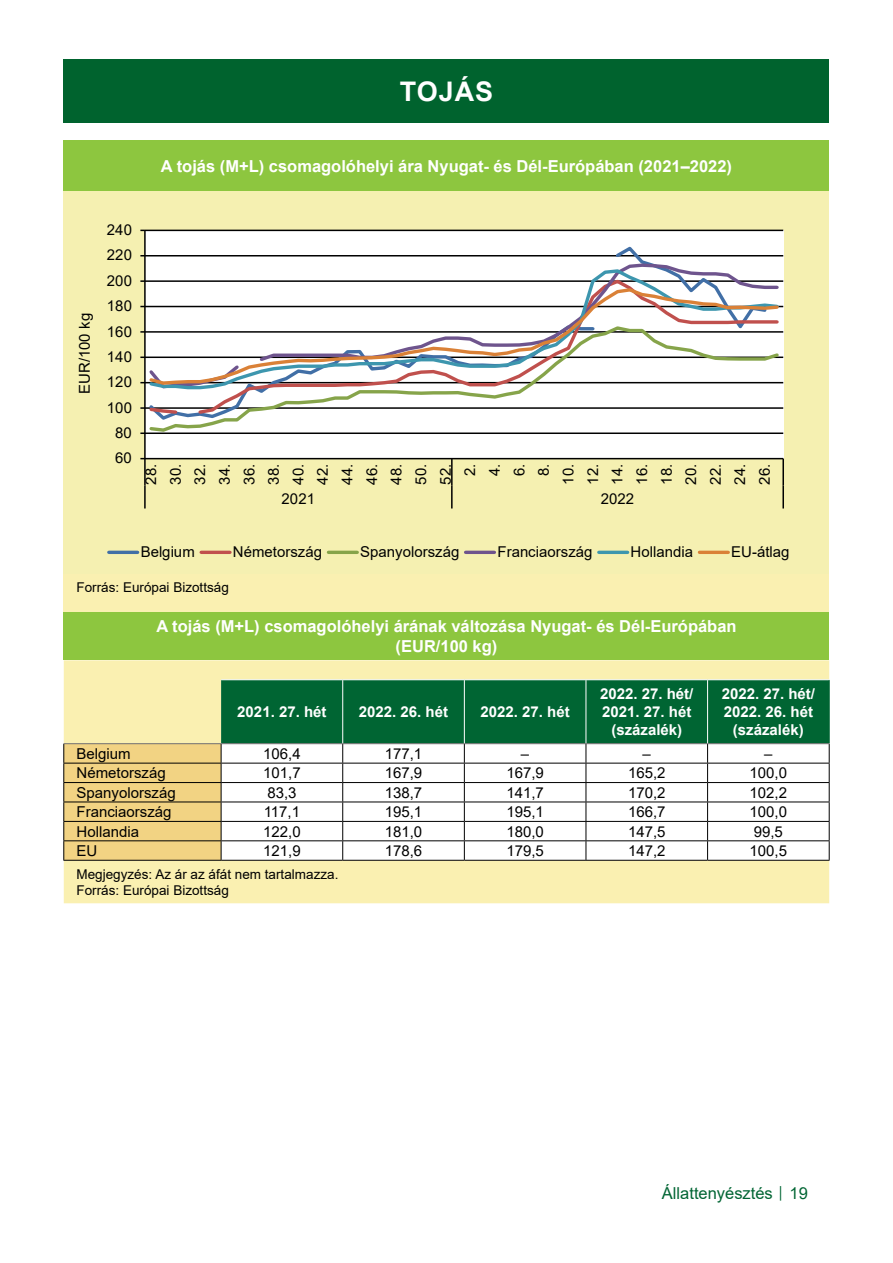
<style>
.page{position:relative;width:893px;height:1263px;background:#fff}
.page>*{position:absolute;margin:0;border:0;box-sizing:border-box;transform-origin:0 0}
.Cím_01_tartalomjegyz{font:700 27px "Arial";letter-spacing:.035em;color:#fff}
.Tablazat_cime{font:700 16.5px/19.8px "Arial";color:#fff;text-align:center}
.t1{font:16.5px "Arial";color:#006533}
.Tablazat_bal_kategor{font:15px/24.6px "Arial";color:#000;text-align:center}
.Tablazat_kozep_ertek{font:15px "Arial";color:#000}
.Tablazat_fejlece_koz{font:700 15px/18px "Arial";color:#fff;text-align:center}
.Tablazat_forrasa{font:13.5px/16.2px "Arial";color:#000}
.s1{font-size:12px}
</style>
<div class="page">
<div style="left:64px;top:60px;width:765px;height:63px;background:#00632e"></div>
<div style="left:64px;top:611px;width:765px;height:49px;background:#8dc63f"></div>
<div style="left:64px;top:660px;width:765px;height:243px;background:#faf0b1"></div>
<hr style="left:221px;top:679px;width:122px;height:1px;background:#fff">
<hr style="left:343px;top:679px;width:121px;height:1px;background:#fff">
<hr style="left:464px;top:679px;width:122px;height:1px;background:#fff">
<hr style="left:586px;top:679px;width:122px;height:1px;background:#fff">
<hr style="left:708px;top:679px;width:122px;height:1px;background:#fff">
<hr style="left:63px;top:860px;width:158px;height:1px;background:#000">
<hr style="left:221px;top:860px;width:122px;height:1px;background:#000">
<hr style="left:343px;top:860px;width:121px;height:1px;background:#000">
<hr style="left:464px;top:860px;width:122px;height:1px;background:#000">
<hr style="left:586px;top:860px;width:122px;height:1px;background:#000">
<hr style="left:708px;top:860px;width:122px;height:1px;background:#000">
<svg style="left:63px;top:680px;width:767px;height:180px"></svg>
<div style="left:64px;top:140px;width:765px;height:51px;background:#8dc63f"></div>
<div style="left:64px;top:574px;width:765px;height:37px;background:#faf0b1"></div>
<div style="left:64px;top:191px;width:765px;height:383px;background:#f5f0b1"></div>
<div style="left:145px;top:230px;width:638px;height:229px;background:#fff"></div>
<hr style="left:145px;top:432px;width:638px;height:2px;background:#000">
<hr style="left:145px;top:407px;width:638px;height:2px;background:#000">
<hr style="left:145px;top:382px;width:638px;height:1px;background:#000">
<hr style="left:145px;top:356px;width:638px;height:2px;background:#000">
<hr style="left:145px;top:331px;width:638px;height:2px;background:#000">
<hr style="left:145px;top:306px;width:638px;height:1px;background:#000">
<hr style="left:145px;top:280px;width:638px;height:2px;background:#000">
<hr style="left:145px;top:255px;width:638px;height:1px;background:#000">
<hr style="left:145px;top:230px;width:638px;height:1px;background:#000">
<hr style="left:144px;top:230px;width:2px;height:229px;background:#000">
<hr style="left:145px;top:458px;width:638px;height:1px;background:#000">
<hr style="left:144px;top:459px;width:2px;height:27px;background:#000">
<hr style="left:451px;top:459px;width:2px;height:27px;background:#000">
<hr style="left:782px;top:459px;width:2px;height:27px;background:#000">
<hr style="left:144px;top:486px;width:2px;height:22px;background:#000">
<hr style="left:451px;top:486px;width:2px;height:22px;background:#000">
<hr style="left:782px;top:486px;width:2px;height:22px;background:#000">
<svg style="left:146px;top:246px;width:623px;height:163px"></svg>
<svg style="left:147px;top:391px;width:634px;height:42px"></svg>
<svg style="left:146px;top:262px;width:623px;height:128px"></svg>
<svg style="left:147px;top:267px;width:634px;height:124px"></svg>
<svg style="left:147px;top:286px;width:634px;height:100px"></svg>
<hr style="left:109px;top:551px;width:29px;height:3px;background:#416fa6">
<hr style="left:201px;top:551px;width:29px;height:3px;background:#c0504d">
<hr style="left:328px;top:551px;width:29px;height:3px;background:#86a44a">
<hr style="left:466px;top:551px;width:28px;height:3px;background:#6e548d">
<hr style="left:599px;top:551px;width:29px;height:3px;background:#3d96ae">
<hr style="left:699px;top:551px;width:29px;height:3px;background:#da8137">
<p class="Cím_01_tartalomjegyz" style="left:400px;top:73px;width:95px">TOJÁS</p>
<p class="Tablazat_cime" style="left:161px;top:156px;width:573px">A tojás (M+L) csomagolóhelyi ára Nyugat- és Dél-Európában (2021–2022)</p>
<p class="Tablazat_bal_kategor" style="left:72px;top:394px;width:83px;rotate:-90deg">EUR/100 kg</p>
<p class="Tablazat_bal_kategor" style="left:107px;top:217px;width:27px">240</p>
<p class="Tablazat_bal_kategor" style="left:107px;top:243px;width:27px">220</p>
<p class="Tablazat_bal_kategor" style="left:107px;top:268px;width:27px">200</p>
<p class="Tablazat_bal_kategor" style="left:107px;top:293px;width:27px">180</p>
<p class="Tablazat_bal_kategor" style="left:107px;top:319px;width:27px">160</p>
<p class="Tablazat_bal_kategor" style="left:107px;top:344px;width:27px">140</p>
<p class="Tablazat_bal_kategor" style="left:107px;top:370px;width:27px">120</p>
<p class="Tablazat_bal_kategor" style="left:107px;top:395px;width:27px">100</p>
<p class="Tablazat_bal_kategor" style="left:115px;top:420px;width:18px">80</p>
<p class="Tablazat_bal_kategor" style="left:115px;top:446px;width:18px">60</p>
<p class="Tablazat_bal_kategor" style="left:138px;top:485px;width:22px;rotate:-90deg">28.<br>30.<br>32.<br>34.<br>36.<br>38.<br>40.<br>42.<br>44.<br>46.<br>48.<br>50.<br>52.<br>2.<br>4.<br>6.<br>8.<br>10.<br>12.<br>14.<br>16.<br>18.<br>20.<br>22.<br>24.<br>26.</p>
<p class="Tablazat_bal_kategor" style="left:282px;top:486px;width:35px">2021</p>
<p class="Tablazat_bal_kategor" style="left:601px;top:486px;width:35px">2022</p>
<p class="Tablazat_bal_kategor" style="left:141px;top:539px;width:56px">Belgium</p>
<p class="Tablazat_bal_kategor" style="left:233px;top:539px;width:91px">Németország</p>
<p class="Tablazat_bal_kategor" style="left:360px;top:539px;width:101px">Spanyolország</p>
<p class="Tablazat_bal_kategor" style="left:497px;top:539px;width:97px">Franciaország</p>
<p class="Tablazat_bal_kategor" style="left:631px;top:539px;width:64px">Hollandia</p>
<p class="Tablazat_bal_kategor" style="left:731px;top:539px;width:60px">EU-átlag</p>
<p class="Tablazat_forrasa" style="left:77px;top:579px;width:154px">Forrás: Európai Bizottság</p>
<p class="Tablazat_cime" style="left:156px;top:616px;width:582px">A tojás (M+L) csomagolóhelyi árának változása Nyugat- és Dél-Európában (EUR/100 kg)</p>
<p class="Tablazat_fejlece_koz" style="left:237px;top:703px;width:91px">2021. 27. hét</p>
<p class="Tablazat_fejlece_koz" style="left:359px;top:703px;width:91px">2022. 26. hét</p>
<p class="Tablazat_fejlece_koz" style="left:481px;top:703px;width:91px">2022. 27. hét</p>
<p class="Tablazat_fejlece_koz" style="left:600px;top:685px;width:95px">2022. 27. hét/<br>2021. 27. hét (százalék)</p>
<p class="Tablazat_fejlece_koz" style="left:722px;top:685px;width:95px">2022. 27. hét/<br>2022. 26. hét (százalék)</p>
<p class="Tablazat_bal_kategor" style="left:77px;top:741px;width:56px">Belgium</p>
<p class="Tablazat_kozep_ertek" style="left:263px;top:743px;width:39px">106,4</p>
<p class="Tablazat_kozep_ertek" style="left:385px;top:743px;width:39px">177,1</p>
<p class="Tablazat_kozep_ertek" style="left:521px;top:743px;width:10px">–</p>
<p class="Tablazat_kozep_ertek" style="left:643px;top:743px;width:10px">–</p>
<p class="Tablazat_kozep_ertek" style="left:764px;top:743px;width:10px">–</p>
<p class="Tablazat_bal_kategor" style="left:77px;top:761px;width:91px">Németország</p>
<p class="Tablazat_kozep_ertek" style="left:263px;top:763px;width:39px">101,7</p>
<p class="Tablazat_kozep_ertek" style="left:385px;top:763px;width:39px">167,9</p>
<p class="Tablazat_kozep_ertek" style="left:506px;top:763px;width:39px">167,9</p>
<p class="Tablazat_kozep_ertek" style="left:628px;top:763px;width:39px">165,2</p>
<p class="Tablazat_kozep_ertek" style="left:750px;top:763px;width:39px">100,0</p>
<p class="Tablazat_bal_kategor" style="left:77px;top:780px;width:101px">Spanyolország</p>
<p class="Tablazat_kozep_ertek" style="left:267px;top:782px;width:31px">83,3</p>
<p class="Tablazat_kozep_ertek" style="left:385px;top:782px;width:39px">138,7</p>
<p class="Tablazat_kozep_ertek" style="left:506px;top:782px;width:39px">141,7</p>
<p class="Tablazat_kozep_ertek" style="left:628px;top:782px;width:39px">170,2</p>
<p class="Tablazat_kozep_ertek" style="left:750px;top:782px;width:39px">102,2</p>
<p class="Tablazat_bal_kategor" style="left:77px;top:799px;width:97px">Franciaország</p>
<p class="Tablazat_kozep_ertek" style="left:264px;top:801px;width:38px">117,1</p>
<p class="Tablazat_kozep_ertek" style="left:385px;top:801px;width:39px">195,1</p>
<p class="Tablazat_kozep_ertek" style="left:506px;top:801px;width:39px">195,1</p>
<p class="Tablazat_kozep_ertek" style="left:628px;top:801px;width:39px">166,7</p>
<p class="Tablazat_kozep_ertek" style="left:750px;top:801px;width:39px">100,0</p>
<p class="Tablazat_bal_kategor" style="left:77px;top:819px;width:64px">Hollandia</p>
<p class="Tablazat_kozep_ertek" style="left:263px;top:821px;width:39px">122,0</p>
<p class="Tablazat_kozep_ertek" style="left:385px;top:821px;width:39px">181,0</p>
<p class="Tablazat_kozep_ertek" style="left:506px;top:821px;width:39px">180,0</p>
<p class="Tablazat_kozep_ertek" style="left:628px;top:821px;width:39px">147,5</p>
<p class="Tablazat_kozep_ertek" style="left:754px;top:821px;width:31px">99,5</p>
<p class="Tablazat_bal_kategor" style="left:77px;top:838px;width:22px">EU</p>
<p class="Tablazat_kozep_ertek" style="left:263px;top:840px;width:39px">121,9</p>
<p class="Tablazat_kozep_ertek" style="left:385px;top:840px;width:39px">178,6</p>
<p class="Tablazat_kozep_ertek" style="left:506px;top:840px;width:39px">179,5</p>
<p class="Tablazat_kozep_ertek" style="left:628px;top:840px;width:39px">147,2</p>
<p class="Tablazat_kozep_ertek" style="left:750px;top:840px;width:39px">100,5</p>
<p class="Tablazat_forrasa" style="left:77px;top:866px;width:263px">Megjegyzés: Az ár az áfát nem tartalmazza.<br>Forrás: Európai Bizottság</p>
<p class="t1" style="left:662px;top:1182px;width:147px">Állattenyésztés <span class="s1">│</span> 19</p>
</div>
